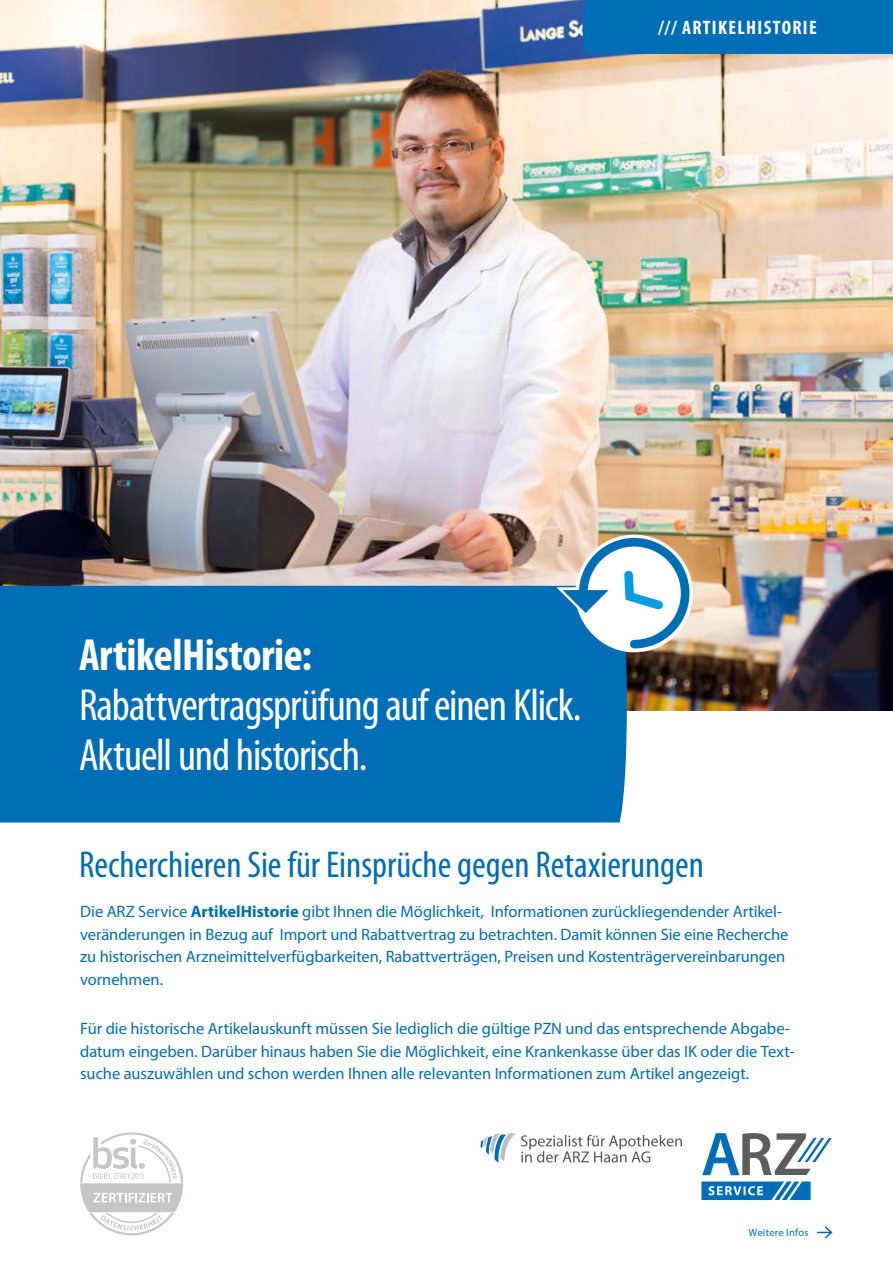
<style>
.page{position:relative;width:893px;height:1263px;background:#fff}
.page>*{position:absolute;margin:0;border:0;box-sizing:border-box;transform-origin:0 0}
.t1{font:condensed 45.3px/49.8px "Myriad Pro";letter-spacing:-.025em;color:#fff}
.t2{font:700 condensed 45.3px "Myriad Pro";letter-spacing:-.01em;color:#fff}
.t3{font:condensed 37.5px "Myriad Pro";color:#006eb7}
.t4{font:700 condensed 19.5px "Myriad Pro";letter-spacing:.07em;color:#fff}
.t5{font:16.5px/22.5px "Myriad Pro";letter-spacing:-.005em;color:#006eb7}
.t6{font:10.5px "Myriad Pro";letter-spacing:.025em;color:#006eb7}
.s1{font-weight:700}
</style>
<div class="page">
<img style="left:0;top:0;width:893px;height:710px">
<svg style="left:80px;top:1132px;width:103px;height:103px"></svg>
<svg style="left:701px;top:1181px;width:110px;height:19px;background:#378dc6"></svg>
<svg style="left:702px;top:1133px;width:130px;height:42px"></svg>
<svg style="left:480px;top:1133px;width:202px;height:30px"></svg>
<div style="left:0;top:586px;width:627px;height:236px;background:#006eb7"></div>
<div style="left:583px;top:0;width:310px;height:54px;background:#006eb7"></div>
<svg style="left:817px;top:1226px;width:16px;height:13px"></svg>
<svg style="left:556px;top:534px;width:138px;height:119px"></svg>
<p class="t4" style="left:658px;top:16px;width:160px">/// ARTIKELHISTORIE</p>
<h1 class="t2" style="left:79px;top:627px;width:234px">ArtikelHistorie:</h1>
<h1 class="t1" style="left:79px;top:679px;width:504px">Rabattvertragsprüfung auf einen Klick.<br>Aktuell und historisch.</h1>
<h2 class="t3" style="left:79px;top:842px;width:626px">Recherchieren Sie für Einsprüche gegen Retaxierungen</h2>
<p class="t5" style="left:80px;top:900px;width:710px">Die ARZ Service <span class="s1">ArtikelHistorie</span> gibt Ihnen die Möglichkeit, Informationen zurückliegendender Artikel&shy;veränderungen in Bezug auf Import und Rabattvertrag zu betrachten. Damit können Sie eine Recherche zu historischen Arzneimittelverfügbarkeiten, Rabattverträgen, Preisen und Kostenträgervereinbarungen vornehmen.</p>
<p class="t5" style="left:80px;top:1017px;width:716px">Für die historische Artikelauskunft müssen Sie lediglich die gültige PZN und das entsprechende Abgabe&shy;datum eingeben. Darüber hinaus haben Sie die Möglichkeit, eine Krankenkasse über das IK oder die Text&shy;suche auszuwählen und schon werden Ihnen alle relevanten Informationen zum Artikel angezeigt.</p>
<p class="t6" style="left:748px;top:1225px;width:62px">Weitere Infos</p>
</div>
